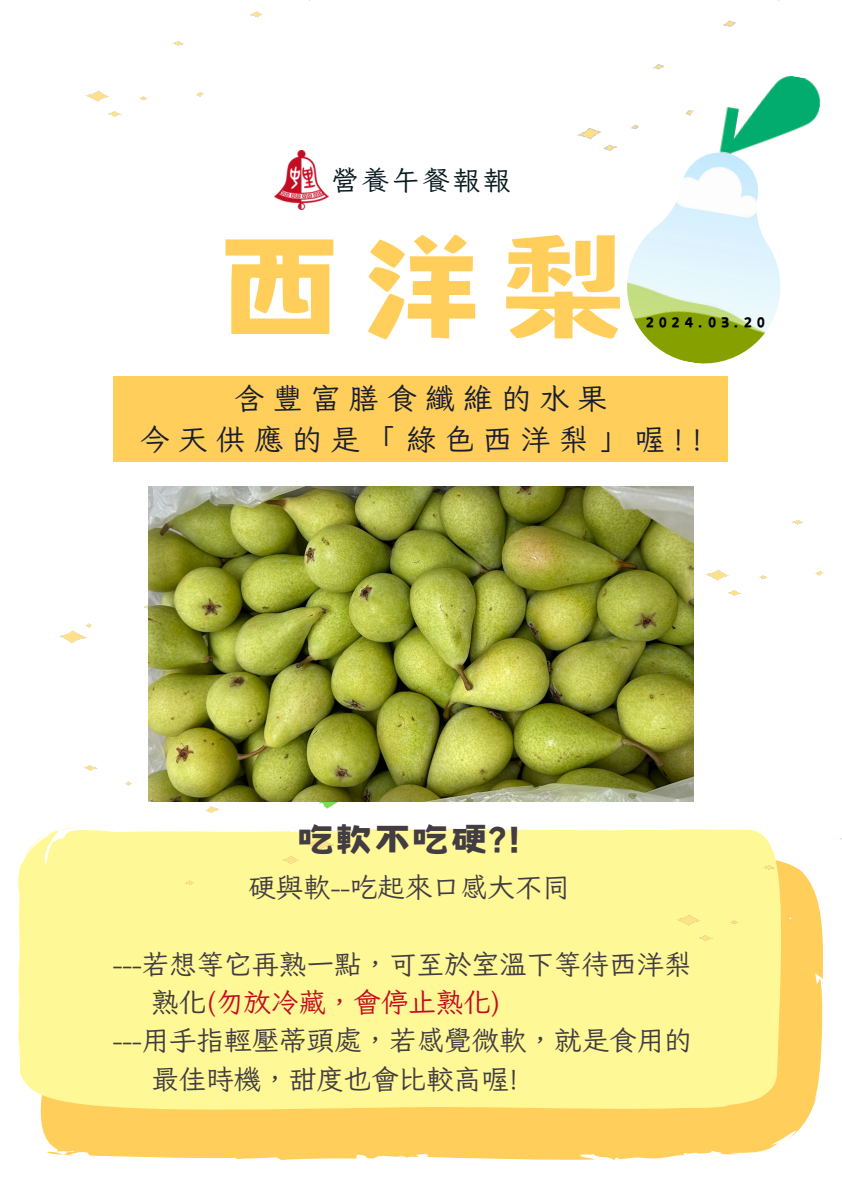
<style>
.page{position:relative;width:842px;height:1191px;background:#fff}
.page>*{position:absolute;margin:0;border:0;box-sizing:border-box;transform-origin:0 0}
.t1{font:147.7px "Canva Sweet Heart CN";color:#ffce5b}
.t2{font:42.5px "Canva Sweet Heart CN";color:#423c43}
.t3{font:29.8px/41.3px "Iansui 094";letter-spacing:.28em;color:#171d2f;text-align:center}
.t4{font:27.5px "Iansui 094";color:#423c43}
.t5{font:27.5px "Iansui 094";color:#c30d23}
.t6{font:27.3px "Iansui 094";letter-spacing:.11em;color:#081a1f}
.t7{font:17px "Canva Sweet Heart CN";letter-spacing:.28em;color:#000}
.s1{color:#423c43}
</style>
<div class="page">
<img style="left:86px;top:0;width:224px;height:117px">
<img style="left:576px;top:0;width:204px;height:151px">
<svg style="left:40px;top:940px;width:783px;height:220px;background:#ffd26b"></svg>
<div style="left:18px;top:828px;width:763px;height:281px;background:#fff897"></div>
<svg style="left:352px;top:801px;width:150px;height:1px"></svg>
<img style="left:59px;top:605px;width:293px;height:279px">
<div style="left:114px;top:376px;width:614px;height:85px;background:#ffce5b"></div>
<img style="left:275px;top:151px;width:54px;height:58px">
<img style="left:615px;top:55px;width:206px;height:309px">
<img style="left:148px;top:486px;width:546px;height:315px">
<img style="left:705px;top:461px;width:119px;height:134px">
<img style="left:676px;top:793px;width:166px;height:147px">
<h2 class="t6" style="left:332px;top:165px;width:180px">營養午餐報報</h2>
<p class="t1" style="left:213px;top:220px;width:418px">西洋梨</p>
<p class="t7" style="left:646px;top:314px;width:121px">2024.03.20</p>
<p class="t3" style="left:140px;top:377px;width:564px">含豐富膳食纖維的水果<br>今天供應的是「綠色西洋梨」喔!!</p>
<h2 class="t2" style="left:297px;top:819px;width:226px">吃軟不吃硬?!</h2>
<h2 class="t4" style="left:248px;top:872px;width:323px">硬與軟--吃起來口感大不同</h2>
<h1 class="t4" style="left:113px;top:949px;width:580px">---若想等它再熟一點，可至於室溫下等待西洋梨</h1>
<h1 class="t5" style="left:151px;top:987px;width:351px"><span class="s1">熟化</span>(勿放冷藏，會停止熟化)</h1>
<h1 class="t4" style="left:113px;top:1025px;width:580px">---用手指輕壓蒂頭處，若感覺微軟，就是食用的</h1>
<h1 class="t4" style="left:151px;top:1064px;width:369px">最佳時機，甜度也會比較高喔!</h1>
</div>
